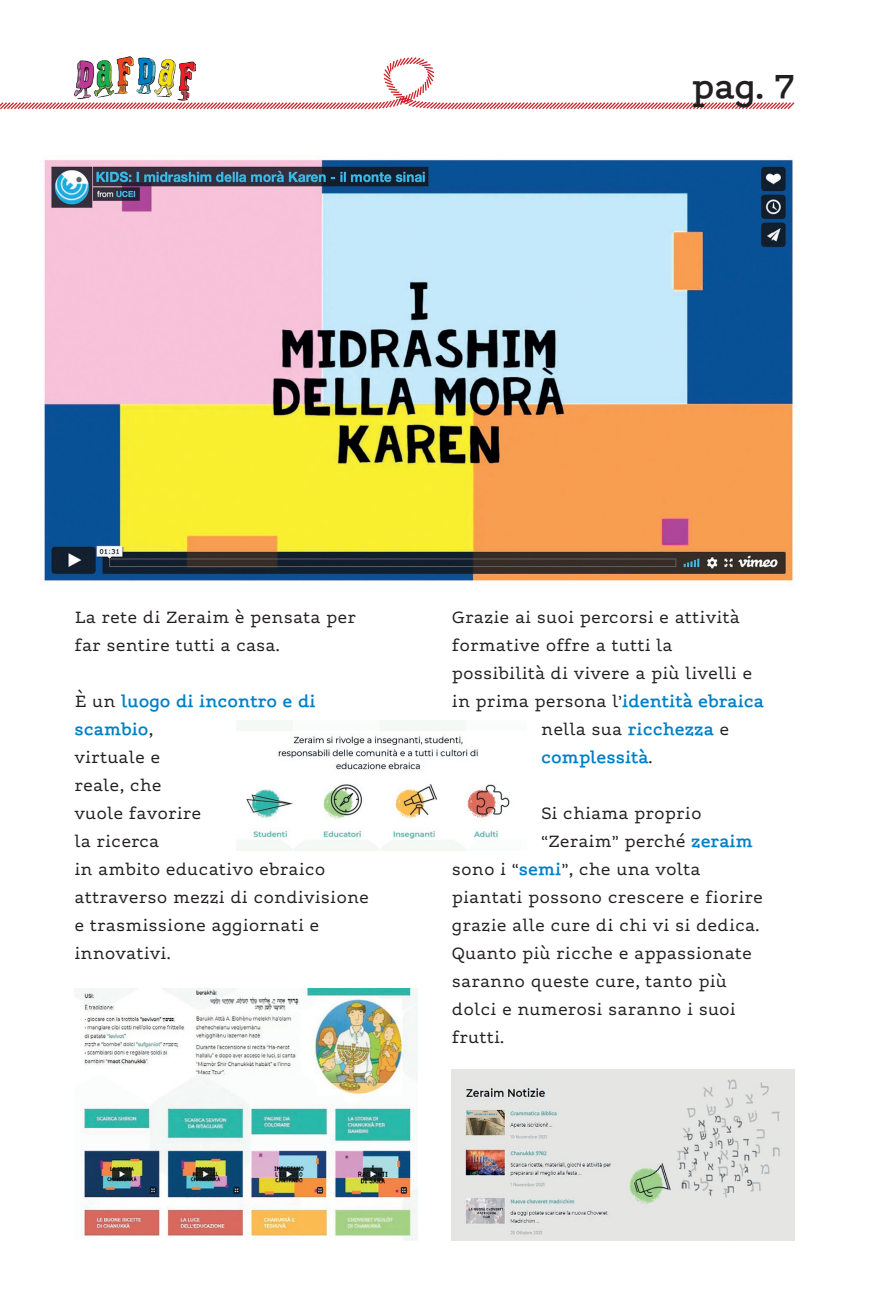
<style>
.page{position:relative;width:869px;height:1315px;background:#fff}
.page>*{position:absolute;margin:0;border:0;box-sizing:border-box;transform-origin:0 0}
.t1{font:700 42px "leggimi 05";color:#231f20}
.t2{font:21px/28px "leggimi 05";color:#231f20}
.t3{font:700 21px "leggimi 05";color:#0080c7}
.s1{font-weight:700;color:#0080c7}
.s2{font-weight:400;color:#231f20}
</style>
<div class="page">
<svg style="left:0;top:56px;width:795px;height:54px"></svg>
<img style="left:44px;top:159px;width:750px;height:427px">
<img style="left:237px;top:720px;width:273px;height:131px">
<img style="left:451px;top:1069px;width:343px;height:171px">
<img style="left:74px;top:988px;width:343px;height:252px">
<h1 class="t1" style="left:691px;top:62px;width:104px">pag. 7</h1>
<p class="t2" style="left:74px;top:603px;width:283px">La rete di Zeraim è pensata per far sentire tutti a casa.</p>
<p class="t2" style="left:74px;top:687px;width:296px">È un <span class="s1">luogo di incontro e di scambio</span>,<br>virtuale e<br>reale, che<br>vuole favorire<br>la ricerca<br>in ambito educativo ebraico attraverso mezzi di condivisione e trasmissione aggiornati e innovativi.</p>
<p class="t2" style="left:451px;top:603px;width:289px">Grazie ai suoi percorsi e attività</p>
<p class="t2" style="left:451px;top:631px;width:222px">formative offre a tutti la</p>
<p class="t2" style="left:451px;top:659px;width:302px">possibilità di vivere a più livelli e</p>
<p class="t2" style="left:451px;top:687px;width:313px">in prima persona l’<span class="s1">identità ebraica</span></p>
<p class="t2" style="left:541px;top:715px;width:189px">nella sua <span class="s1">ricchezza</span> e</p>
<p class="t3" style="left:541px;top:745px;width:113px">complessità<span class="s2">.</span></p>
<p class="t2" style="left:541px;top:799px;width:162px">Si chiama proprio</p>
<p class="t2" style="left:541px;top:827px;width:213px">“Zeraim” perché <span class="s1">zeraim</span></p>
<p class="t2" style="left:451px;top:855px;width:250px">sono i “<span class="s1">semi</span>”, che una volta</p>
<p class="t2" style="left:451px;top:883px;width:312px">piantati possono crescere e fiorire</p>
<p class="t2" style="left:451px;top:911px;width:309px">grazie alle cure di chi vi si dedica.</p>
<p class="t2" style="left:451px;top:939px;width:301px">Quanto più ricche e appassionate</p>
<p class="t2" style="left:451px;top:967px;width:276px">saranno queste cure, tanto più</p>
<p class="t2" style="left:451px;top:995px;width:285px">dolci e numerosi saranno i suoi</p>
<p class="t2" style="left:451px;top:1023px;width:54px">frutti.</p>
</div>
